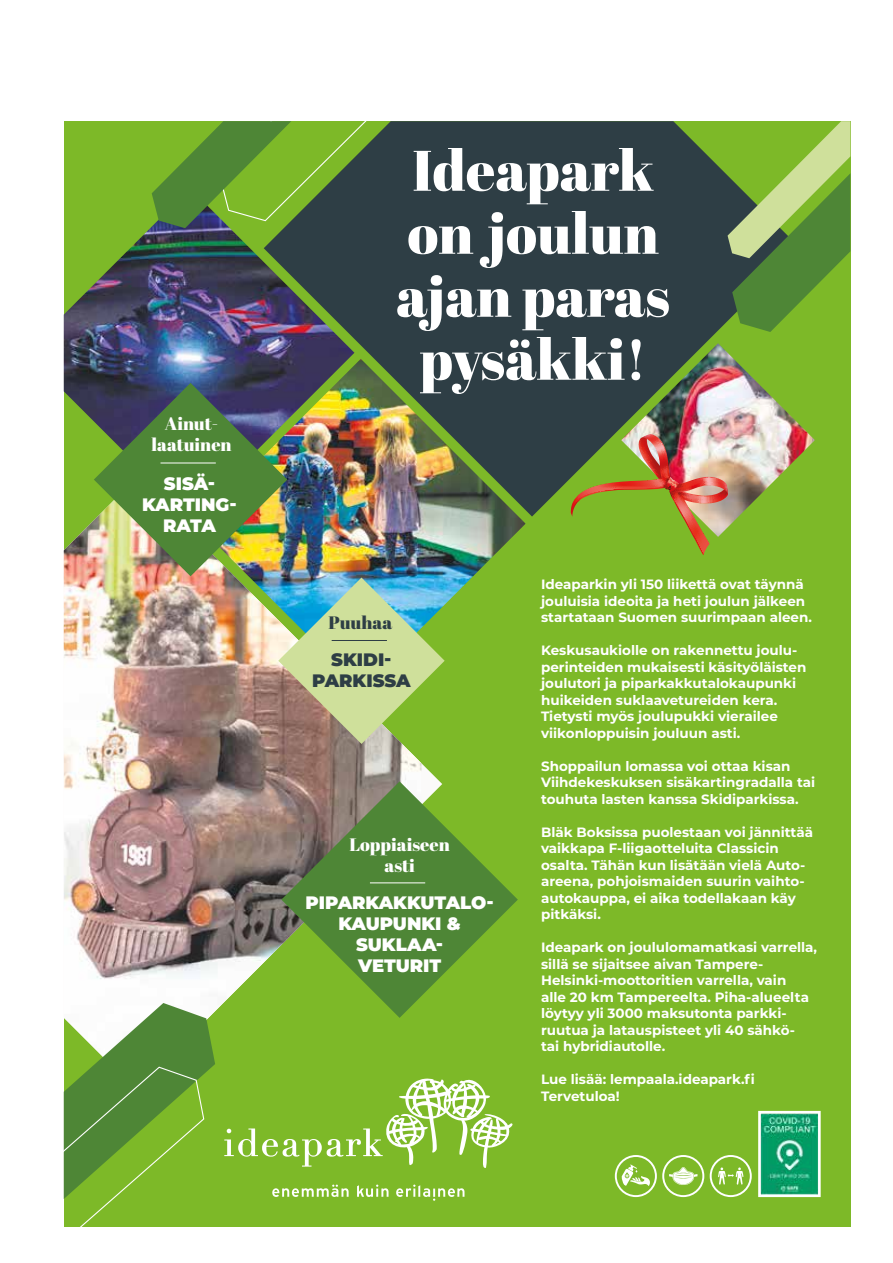
<style>
.page{position:relative;width:893px;height:1263px;background:#fff}
.page>*{position:absolute;margin:0;border:0;box-sizing:border-box;transform-origin:0 0}
.t1{font:57px/63px "Abril Fatface";color:#fff;text-align:center}
.t2{font:900 18px/21px "Montserrat";color:#fff;text-align:center}
.t3{font:18px/21px "Abril Fatface";color:#fff;text-align:center}
.t4{font:900 18px/21px "Montserrat";color:#2e3e45;text-align:center}
.t5{font:18px "Abril Fatface";color:#2e3e45}
.t6{font:700 13.5px/16.5px "Montserrat";color:#fff}
</style>
<div class="page">
<div style="left:64px;top:121px;width:786px;height:1106px;background:#7db928"></div>
<div style="left:354px;top:121px;width:374px;height:396px;background:#2e3e45"></div>
<img style="left:64px;top:226px;width:290px;height:196px">
<img style="left:64px;top:520px;width:357px;height:492px">
<img style="left:196px;top:359px;width:330px;height:245px">
<svg style="left:728px;top:121px;width:122px;height:211px"></svg>
<svg style="left:64px;top:1003px;width:151px;height:224px"></svg>
<svg style="left:224px;top:1078px;width:288px;height:90px"></svg>
<svg style="left:272px;top:1184px;width:77px;height:13px"></svg>
<svg style="left:357px;top:1184px;width:32px;height:13px"></svg>
<svg style="left:396px;top:1184px;width:68px;height:17px"></svg>
<svg style="left:281px;top:781px;width:237px;height:237px;fill:#4e8636"></svg>
<hr style="left:370px;top:882px;width:55px;height:1px;background:#fff">
<img style="left:621px;top:343px;width:194px;height:184px">
<img style="left:94px;top:383px;width:351px;height:361px">
<hr style="left:161px;top:462px;width:55px;height:1px;background:#fff">
<svg style="left:152px;top:121px;width:410px;height:107px"></svg>
<img style="left:571px;top:434px;width:157px;height:121px">
<svg style="left:622px;top:1164px;width:29px;height:22px"></svg>
<div style="left:615px;top:1155px;width:42px;height:42px;border:2px solid #fff;border-radius:50%"></div>
<svg style="left:669px;top:1155px;width:152px;height:43px"></svg>
<div style="left:662px;top:1155px;width:42px;height:42px;border:2px solid #fff;border-radius:50%"></div>
<img style="left:762px;top:1115px;width:55px;height:78px">
<div style="left:758px;top:1111px;width:63px;height:86px;border:3px solid #fff"></div>
<h2 class="t3" style="left:151px;top:413px;width:82px">Ainut&shy;laatuinen</h2>
<h2 class="t2" style="left:142px;top:472px;width:96px">SISÄ-<br>KARTING-<br>RATA</h2>
<h1 class="t1" style="left:396px;top:137px;width:275px">Ideapark on joulun ajan paras pysäkki!</h1>
<h2 class="t5" style="left:328px;top:610px;width:65px">Puuhaa</h2>
<h2 class="t4" style="left:312px;top:648px;width:100px">SKIDI-<br>PARKISSA</h2>
<h2 class="t3" style="left:349px;top:834px;width:102px">Loppiaiseen asti</h2>
<h2 class="t2" style="left:306px;top:891px;width:190px">PIPARKAKKUTALO-<br>KAUPUNKI &amp;<br>SUKLAA-<br>VETURIT</h2>
<p class="t6" style="left:541px;top:575px;width:272px">Ideaparkin yli 150 liikettä ovat täynnä jouluisia ideoita ja heti joulun jälkeen startataan Suomen suurimpaan aleen.</p>
<p class="t6" style="left:541px;top:641px;width:267px">Keskusaukiolle on rakennettu joulu&shy;perinteiden mukaisesti käsityöläisten joulutori ja piparkakkutalokaupunki huikeiden suklaavetureiden kera.<br>Tietysti myös joulupukki vierailee viikonloppuisin jouluun asti.</p>
<p class="t6" style="left:541px;top:757px;width:276px">Shoppailun lomassa voi ottaa kisan<br>Viihdekeskuksen sisäkartingradalla tai touhuta lasten kanssa Skidiparkissa.</p>
<p class="t6" style="left:541px;top:823px;width:273px">Bläk Boksissa puolestaan voi jännittää vaikkapa F-liigaotteluita Classicin osalta. Tähän kun lisätään vielä Auto&shy;areena, pohjoismaiden suurin vaihto&shy;autokauppa, ei aika todellakaan käy pitkäksi.</p>
<p class="t6" style="left:541px;top:938px;width:278px">Ideapark on joululomamatkasi varrella, sillä se sijaitsee aivan Tampere-Helsinki-moottoritien varrella, vain<br>alle 20 km Tampereelta. Piha-alueelta löytyy yli 3000 maksutonta parkki&shy;ruutua ja latauspisteet yli 40 sähkö-<br>tai hybridiautolle.</p>
<p class="t6" style="left:541px;top:1070px;width:215px">Lue lisää: lempaala.ideapark.fi<br>Tervetuloa!</p>
</div>
